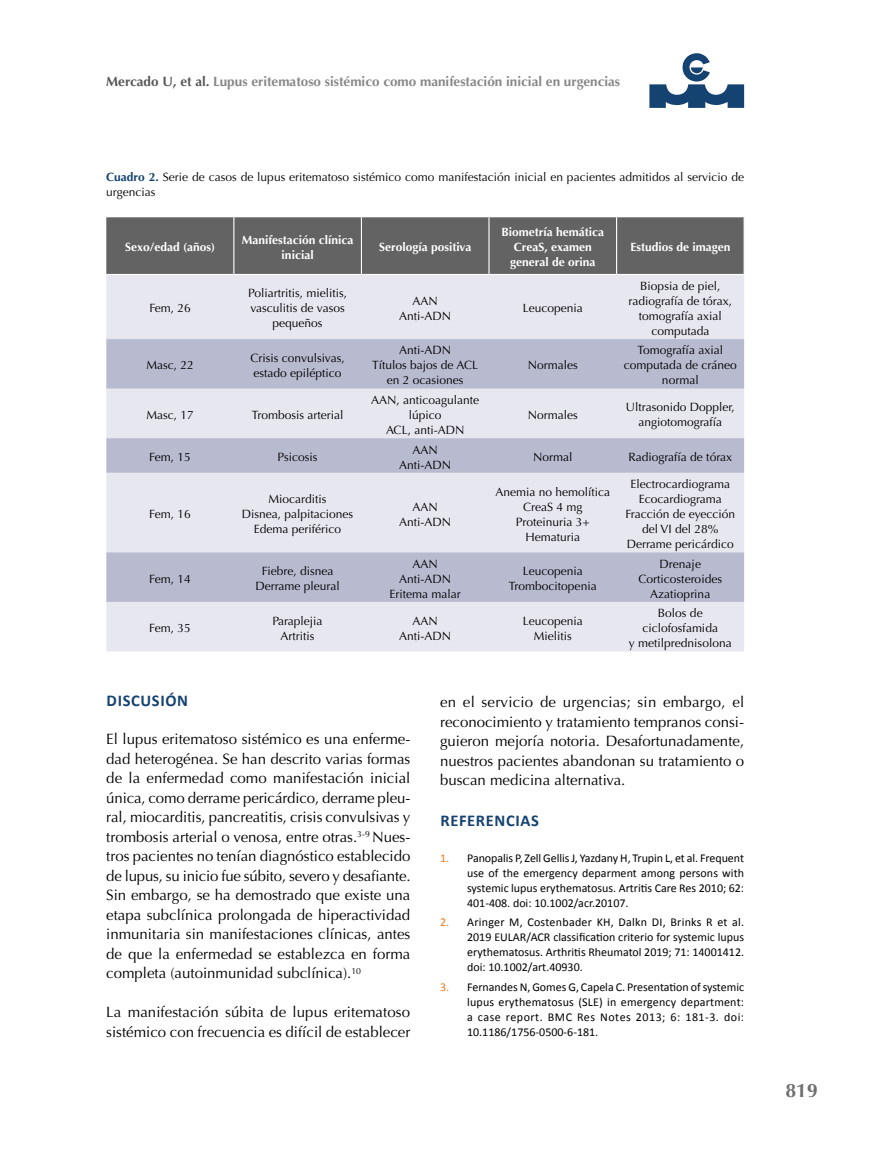
<style>
.page{position:relative;width:893px;height:1149px;background:#fff}
.page>*{position:absolute;margin:0;border:0;box-sizing:border-box;transform-origin:0 0}
.t1{font:700 19.5px "Optima";color:#706f6f}
.t2{font:700 16.5px "Calibri";letter-spacing:.04em;color:#144271}
.t3{font:15px/19.5px "Optima";color:#000;text-align:justify}
.t4{font:700 13.5px "Optima";color:#878787}
.t5{font:12px/15px "Optima";color:#000;text-align:center}
.t6{font:12px/15px "Calibri";color:#000;text-align:justify}
.t7{font:700 12px/15px "Optima";color:#fff;text-align:center}
.s1{color:#575756}
.s2{font-weight:700;color:#144271}
.s3{color:#ef7a13}
</style>
<div class="page">
<svg style="left:649px;top:53px;width:95px;height:55px"></svg>
<div style="left:106px;top:217px;width:638px;height:57px;background:#646363"></div>
<div style="left:106px;top:275px;width:638px;height:376px;background:#e7e7f0"></div>
<svg style="left:106px;top:339px;width:638px;height:262px;background:#cfd0df"></svg>
<hr style="left:233px;top:217px;width:1px;height:57px;background:#fff">
<hr style="left:361px;top:217px;width:1px;height:57px;background:#fff">
<hr style="left:488px;top:217px;width:2px;height:57px;background:#fff">
<hr style="left:616px;top:217px;width:1px;height:57px;background:#fff">
<p class="t4" style="left:106px;top:73px;width:515px"><span class="s1">Mercado U, et al.</span> Lupus eritematoso sistémico como manifestación inicial en urgencias</p>
<p class="t5" style="left:106px;top:170px;width:639px;text-align:left"><span class="s2">Cuadro 2.</span> Serie de casos de lupus eritematoso sistémico como manifestación inicial en pacientes admitidos al servicio de urgencias</p>
<p class="t7" style="left:125px;top:240px;width:92px">Sexo/edad (años)</p>
<p class="t7" style="left:242px;top:232px;width:113px">Manifestación clínica inicial</p>
<p class="t7" style="left:379px;top:240px;width:94px">Serología positiva</p>
<p class="t7" style="left:501px;top:225px;width:104px">Biometría hemática<br>CreaS, examen general de orina</p>
<p class="t5" style="left:149px;top:301px;width:43px">Fem, 26</p>
<p class="t5" style="left:248px;top:286px;width:100px">Poliartritis, mielitis, vasculitis de vasos pequeños</p>
<p class="t5" style="left:399px;top:293px;width:54px">AAN<br>Anti-ADN</p>
<p class="t5" style="left:523px;top:301px;width:62px">Leucopenia</p>
<p class="t5" style="left:146px;top:358px;width:49px">Masc, 22</p>
<p class="t5" style="left:251px;top:350px;width:96px;text-align:left">Crisis convulsivas, estado epiléptico</p>
<p class="t5" style="left:372px;top:343px;width:107px">Anti-ADN<br>Títulos bajos de ACL en 2 ocasiones</p>
<p class="t5" style="left:528px;top:358px;width:52px">Normales</p>
<p class="t7" style="left:630px;top:240px;width:102px">Estudios de imagen</p>
<p class="t5" style="left:628px;top:278px;width:105px">Biopsia de piel, radiografía de tórax, tomografía axial computada</p>
<p class="t5" style="left:624px;top:343px;width:114px">Tomografía axial computada de cráneo normal</p>
<p class="t5" style="left:146px;top:407px;width:49px">Masc, 17</p>
<p class="t5" style="left:252px;top:407px;width:93px">Trombosis arterial</p>
<p class="t5" style="left:371px;top:392px;width:110px">AAN, anticoagulante lúpico<br>ACL, anti-ADN</p>
<p class="t5" style="left:528px;top:407px;width:52px">Normales</p>
<p class="t5" style="left:626px;top:400px;width:111px">Ultrasonido Doppler, angiotomografía</p>
<p class="t5" style="left:149px;top:449px;width:43px">Fem, 15</p>
<p class="t5" style="left:278px;top:449px;width:42px">Psicosis</p>
<p class="t5" style="left:399px;top:442px;width:54px">AAN<br>Anti-ADN</p>
<p class="t5" style="left:533px;top:449px;width:41px">Normal</p>
<p class="t5" style="left:628px;top:449px;width:105px">Radiografía de tórax</p>
<p class="t5" style="left:149px;top:506px;width:43px">Fem, 16</p>
<p class="t5" style="left:242px;top:491px;width:113px">Miocarditis<br>Disnea, palpitaciones<br>Edema periférico</p>
<p class="t5" style="left:399px;top:499px;width:54px">AAN<br>Anti-ADN</p>
<p class="t5" style="left:495px;top:484px;width:116px">Anemia no hemolítica<br>CreaS 4 mg<br>Proteinuria 3+<br>Hematuria</p>
<p class="t5" style="left:625px;top:476px;width:111px">Electrocardiograma<br>Ecocardiograma<br>Fracción de eyección del VI del 28%<br>Derrame pericárdico</p>
<p class="t5" style="left:149px;top:571px;width:43px">Fem, 14</p>
<p class="t5" style="left:255px;top:563px;width:86px">Fiebre, disnea<br>Derrame pleural</p>
<p class="t5" style="left:389px;top:556px;width:73px">AAN<br>Anti-ADN<br>Eritema malar</p>
<p class="t5" style="left:509px;top:563px;width:89px">Leucopenia<br>Trombocitopenia</p>
<p class="t5" style="left:639px;top:556px;width:85px">Drenaje<br>Corticosteroides<br>Azatioprina</p>
<p class="t5" style="left:149px;top:620px;width:43px">Fem, 35</p>
<p class="t5" style="left:273px;top:613px;width:52px">Paraplejia<br>Artritis</p>
<p class="t5" style="left:399px;top:613px;width:54px">AAN<br>Anti-ADN</p>
<p class="t5" style="left:523px;top:613px;width:62px">Leucopenia<br>Mielitis</p>
<p class="t5" style="left:629px;top:605px;width:104px">Bolos de ciclofosfamida<br>y metilprednisolona</p>
<h2 class="t2" style="left:107px;top:689px;width:83px">DISCUSIÓN</h2>
<p class="t3" style="left:106px;top:729px;width:306px">El lupus eritematoso sistémico es una enferme&shy;dad heterogénea. Se han descrito varias formas de la enfermedad como manifestación inicial única, como derrame pericárdico, derrame pleu&shy;ral, miocarditis, pancreatitis, crisis convulsivas y trombosis arterial o venosa, entre otras.<sup>3-9</sup> Nues&shy;tros pacientes no tenían diagnóstico establecido de lupus, su inicio fue súbito, severo y desafiante.<br>Sin embargo, se ha demostrado que existe una etapa subclínica prolongada de hiperactividad inmunitaria sin manifestaciones clínicas, antes de que la enfermedad se establezca en forma completa (autoinmunidad subclínica).<sup>10</sup></p>
<p class="t3" style="left:106px;top:1002px;width:306px">La manifestación súbita de lupus eritematoso sistémico con frecuencia es difícil de establecer</p>
<p class="t3" style="left:440px;top:692px;width:306px">en el servicio de urgencias; sin embargo, el reconocimiento y tratamiento tempranos consi&shy;guieron mejoría notoria. Desafortunadamente, nuestros pacientes abandonan su tratamiento o buscan medicina alternativa.</p>
<h2 class="t2" style="left:440px;top:809px;width:100px">REFERENCIAS</h2>
<p class="t6" style="left:467px;top:849px;width:279px;text-indent:-27px"><span class="s3">1.</span> Panopalis P, Zell Gellis J, Yazdany H, Trupin L, et al. Frequent use of the emergency deparment among persons with systemic lupus erythematosus. Artritis Care Res 2010; 62:<br>401-408. doi: 10.1002/acr.20107.</p>
<p class="t6" style="left:467px;top:914px;width:279px;text-indent:-27px"><span class="s3">2.</span> Aringer M, Costenbader KH, Dalkn DI, Brinks R et al.<br>2019 EULAR/ACR classification criterio for systemic lupus erythematosus. Arthritis Rheumatol 2019; 71: 14001412. doi: 10.1002/art.40930.</p>
<p class="t6" style="left:467px;top:978px;width:279px;text-indent:-27px"><span class="s3">3.</span> Fernandes N, Gomes G, Capela C. Presentation of systemic lupus erythematosus (SLE) in emergency department: a case report. BMC Res Notes 2013; 6: 181-3. doi:<br>10.1186/1756-0500-6-181.</p>
<h1 class="t1" style="left:785px;top:1079px;width:34px">819</h1>
</div>
